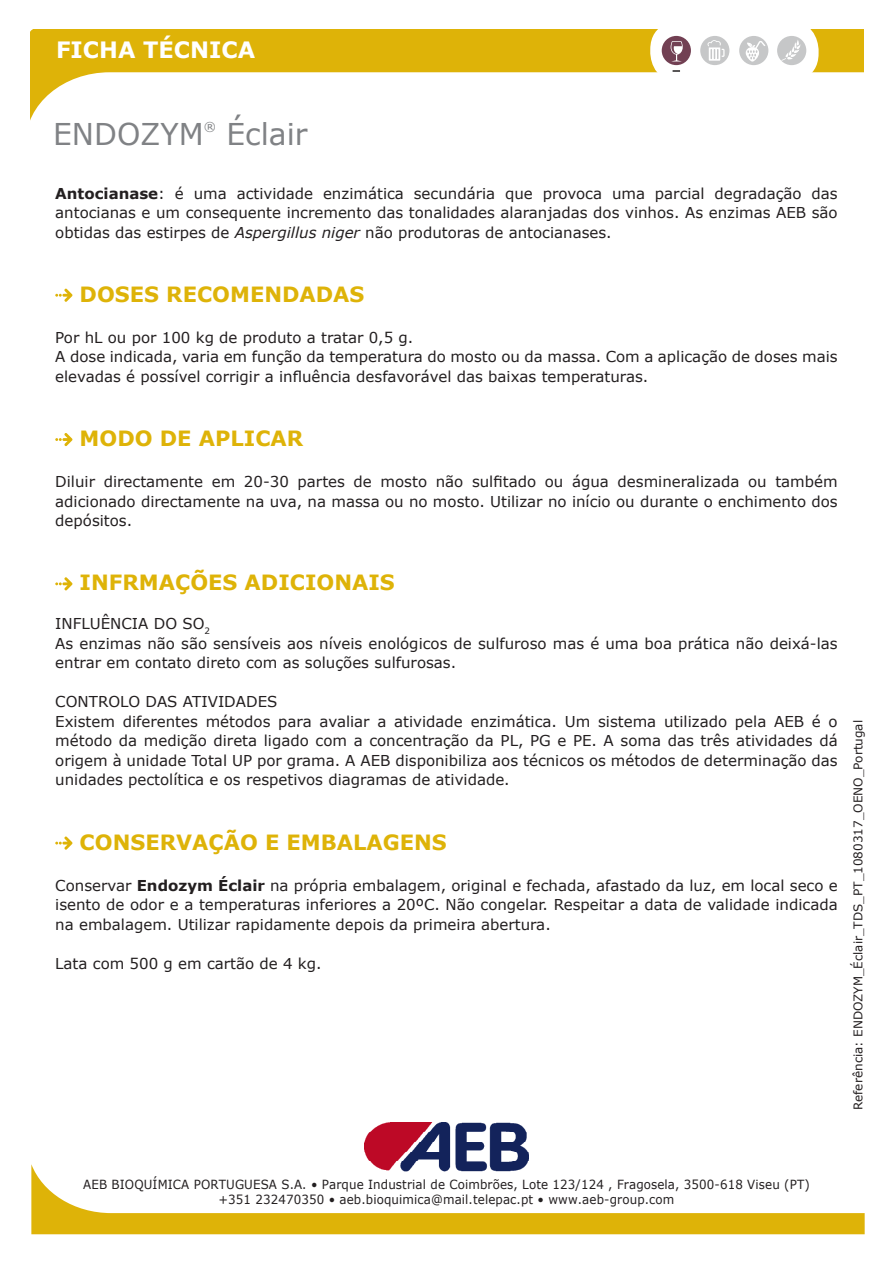
<style>
.page{position:relative;width:893px;height:1263px;background:#fff}
.page>*{position:absolute;margin:0;border:0;box-sizing:border-box;transform-origin:0 0}
.t1{font:30px "Verdana";color:#808285}
.t2{font:700 22.5px "Verdana";color:#fff}
.t3{font:700 21px "Verdana";color:#deb308}
.t4{font:15px/19.5px "Verdana";color:#231f20;text-align:justify}
.t5{font:12.6px/15.1px "Verdana";letter-spacing:.01em;color:#231f20;text-align:center;scale:.94 1}
.t6{font:12.3px "Verdana";color:#808285}
.t7{font:12px "Verdana";color:#231f20}
.s1{font-weight:700}
.s2{font-style:italic}
</style>
<div class="page">
<svg style="left:30px;top:30px;width:834px;height:91px"></svg>
<div style="left:651px;top:21px;width:168px;height:61px;background:#fff;border-radius:28px"></div>
<svg style="left:672px;top:70px;width:8px;height:2px"></svg>
<div style="left:777px;top:36px;width:29px;height:29px;background:#c6c7c8;border-radius:50%"></div>
<svg style="left:781px;top:40px;width:20px;height:21px"></svg>
<div style="left:739px;top:36px;width:29px;height:29px;background:#c6c7c8;border-radius:50%"></div>
<div style="left:662px;top:36px;width:29px;height:29px;background:#724053;border-radius:50%"></div>
<div style="left:700px;top:36px;width:29px;height:29px;background:#c6c7c8;border-radius:50%"></div>
<svg style="left:707px;top:40px;width:18px;height:21px"></svg>
<svg style="left:671px;top:41px;width:12px;height:20px"></svg>
<svg style="left:746px;top:41px;width:19px;height:21px"></svg>
<img style="left:364px;top:1122px;width:165px;height:42px">
<svg style="left:31px;top:1164px;width:834px;height:70px"></svg>
<svg style="left:55px;top:289px;width:17px;height:13px"></svg>
<svg style="left:55px;top:433px;width:17px;height:13px"></svg>
<svg style="left:55px;top:577px;width:17px;height:13px"></svg>
<svg style="left:55px;top:836px;width:17px;height:14px"></svg>
<h2 class="t2" style="left:56px;top:33px;width:201px">FICHA TÉCNICA</h2>
<p class="t1" style="left:53px;top:114px;width:152px">ENDOZYM</p>
<p class="t6" style="left:204px;top:118px;width:14px">®</p>
<p class="t1" style="left:226px;top:114px;width:83px">Éclair</p>
<p class="t4" style="left:55px;top:183px;width:784px"><span class="s1">Antocianase</span>: é uma actividade enzimática secundária que provoca uma parcial degradação das antocianas e um consequente incremento das tonalidades alaranjadas dos vinhos. As enzimas AEB são obtidas das estirpes de <span class="s2">Aspergillus niger</span> não produtoras de antocianases.</p>
<p class="t3" style="left:80px;top:279px;width:286px">DOSES RECOMENDADAS</p>
<p class="t4" style="left:55px;top:327px;width:360px">Por hL ou por 100 kg de produto a tratar 0,5 g.</p>
<p class="t4" style="left:55px;top:347px;width:784px">A dose indicada, varia em função da temperatura do mosto ou da massa. Com a aplicação de doses mais elevadas é possível corrigir a influência desfavorável das baixas temperaturas.</p>
<p class="t3" style="left:80px;top:424px;width:225px">MODO DE APLICAR</p>
<p class="t4" style="left:55px;top:472px;width:784px">Diluir directamente em 20-30 partes de mosto não sulfitado ou água desmineralizada ou também adicionado directamente na uva, na massa ou no mosto. Utilizar no início ou durante o enchimento dos depósitos.</p>
<p class="t3" style="left:80px;top:568px;width:317px">INFRMAÇÕES ADICIONAIS</p>
<p class="t4" style="left:55px;top:614px;width:156px">INFLUÊNCIA DO SO<sub>2</sub></p>
<p class="t4" style="left:55px;top:633px;width:784px">As enzimas não são sensíveis aos níveis enológicos de sulfuroso mas é uma boa prática não deixá-las entrar em contato direto com as soluções sulfurosas.</p>
<p class="t4" style="left:55px;top:692px;width:224px">CONTROLO DAS ATIVIDADES</p>
<p class="t4" style="left:55px;top:711px;width:784px">Existem diferentes métodos para avaliar a atividade enzimática. Um sistema utilizado pela AEB é o método da medição direta ligado com a concentração da PL, PG e PE. A soma das três atividades dá origem à unidade Total UP por grama. A AEB disponibiliza aos técnicos os métodos de determinação das unidades pectolítica e os respetivos diagramas de atividade.</p>
<p class="t3" style="left:80px;top:827px;width:369px">CONSERVAÇÃO E EMBALAGENS</p>
<p class="t4" style="left:55px;top:875px;width:784px">Conservar <span class="s1">Endozym Éclair</span> na própria embalagem, original e fechada, afastado da luz, em local seco e isento de odor e a temperaturas inferiores a 20ºC. Não congelar. Respeitar a data de validade indicada na embalagem. Utilizar rapidamente depois da primeira abertura.</p>
<p class="t4" style="left:55px;top:953px;width:268px">Lata com 500 g em cartão de 4 kg.</p>
<p class="t7" style="left:850px;top:1110px;width:391px;rotate:-90deg">Referência: ENDOZYM_Éclair_TDS_PT_1080317_OENO_Portugal</p>
<p class="t5" style="left:83px;top:1177px;width:774px">AEB BIOQUÍMICA PORTUGUESA S.A. • Parque Industrial de Coimbrões, Lote 123/124 , Fragosela, 3500-618 Viseu (PT) +351 232470350 • aeb.bioquimica@mail.telepac.pt • www.aeb-group.com</p>
</div>
